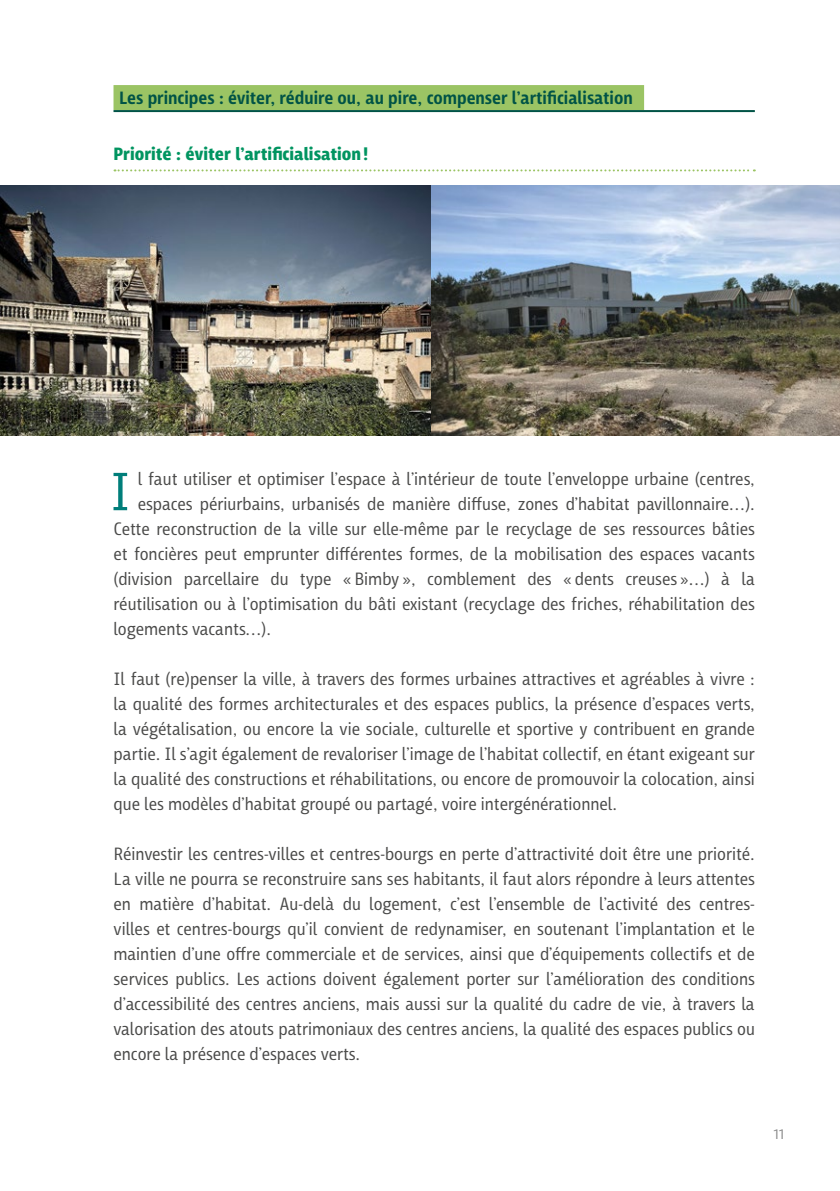
<style>
.page{position:relative;width:840px;height:1191px;background:#fff}
.page>*{position:absolute;margin:0;border:0;box-sizing:border-box;transform-origin:0 0}
.t1{font:54.4px "Iro Sans";color:#007e7a}
.t2{font:18px/25px "Iro Sans";color:#4a4a49;text-align:justify}
.t3{font:600 18px "Iro Sans";color:#005346}
.t4{font:700 18px "Iro Sans";color:#009460}
.t5{font:14px "Iro Sans";color:#878787}
</style>
<div class="page">
<div style="left:113px;top:85px;width:530px;height:25px;background:#9bc464"></div>
<hr style="left:113px;top:110px;width:641px;height:2px;background:#005346">
<svg style="left:114px;top:169px;width:640px;height:2px"></svg>
<img style="left:0;top:185px;width:839px;height:250px">
<p class="t3" style="left:119px;top:88px;width:514px">Les principes : éviter, réduire ou, au pire, compenser l’artificialisation</p>
<p class="t4" style="left:113px;top:144px;width:256px">Priorité : éviter l’artificialisation!</p>
<h1 class="t1" style="left:110px;top:461px;width:23px">I</h1>
<p class="t2" style="left:138px;top:466px;width:618px">l faut utiliser et optimiser l’espace à l’intérieur de toute l’enveloppe urbaine (centres,</p>
<p class="t2" style="left:138px;top:491px;width:618px">espaces périurbains, urbanisés de manière diffuse, zones d’habitat pavillonnaire…).</p>
<p class="t2" style="left:113px;top:516px;width:642px">Cette reconstruction de la ville sur elle-même par le recyclage de ses ressources bâties</p>
<p class="t2" style="left:113px;top:541px;width:642px">et foncières peut emprunter différentes formes, de la mobilisation des espaces vacants</p>
<p class="t2" style="left:113px;top:566px;width:642px">(division parcellaire du type «Bimby», comblement des «dents creuses»…) à la</p>
<p class="t2" style="left:113px;top:591px;width:642px">réutilisation ou à l’optimisation du bâti existant (recyclage des friches, réhabilitation des</p>
<p class="t2" style="left:113px;top:616px;width:159px">logements vacants…).</p>
<p class="t2" style="left:113px;top:667px;width:642px">Il faut (re)penser la ville, à travers des formes urbaines attractives et agréables à vivre : la qualité des formes architecturales et des espaces publics, la présence d’espaces verts, la végétalisation, ou encore la vie sociale, culturelle et sportive y contribuent en grande partie. Il s’agit également de revaloriser l’image de l’habitat collectif, en étant exigeant sur la qualité des constructions et réhabilitations, ou encore de promouvoir la colocation, ainsi que les modèles d’habitat groupé ou partagé, voire intergénérationnel.</p>
<p class="t2" style="left:113px;top:842px;width:642px">Réinvestir les centres-villes et centres-bourgs en perte d’attractivité doit être une priorité.<br>La ville ne pourra se reconstruire sans ses habitants, il faut alors répondre à leurs attentes en matière d’habitat. Au-delà du logement, c’est l’ensemble de l’activité des centres&shy;villes et centres-bourgs qu’il convient de redynamiser, en soutenant l’implantation et le maintien d’une offre commerciale et de services, ainsi que d’équipements collectifs et de services publics. Les actions doivent également porter sur l’amélioration des conditions d’accessibilité des centres anciens, mais aussi sur la qualité du cadre de vie, à travers la valorisation des atouts patrimoniaux des centres anciens, la qualité des espaces publics ou encore la présence d’espaces verts.</p>
<p class="t5" style="left:773px;top:1126px;width:12px">11</p>
</div>
